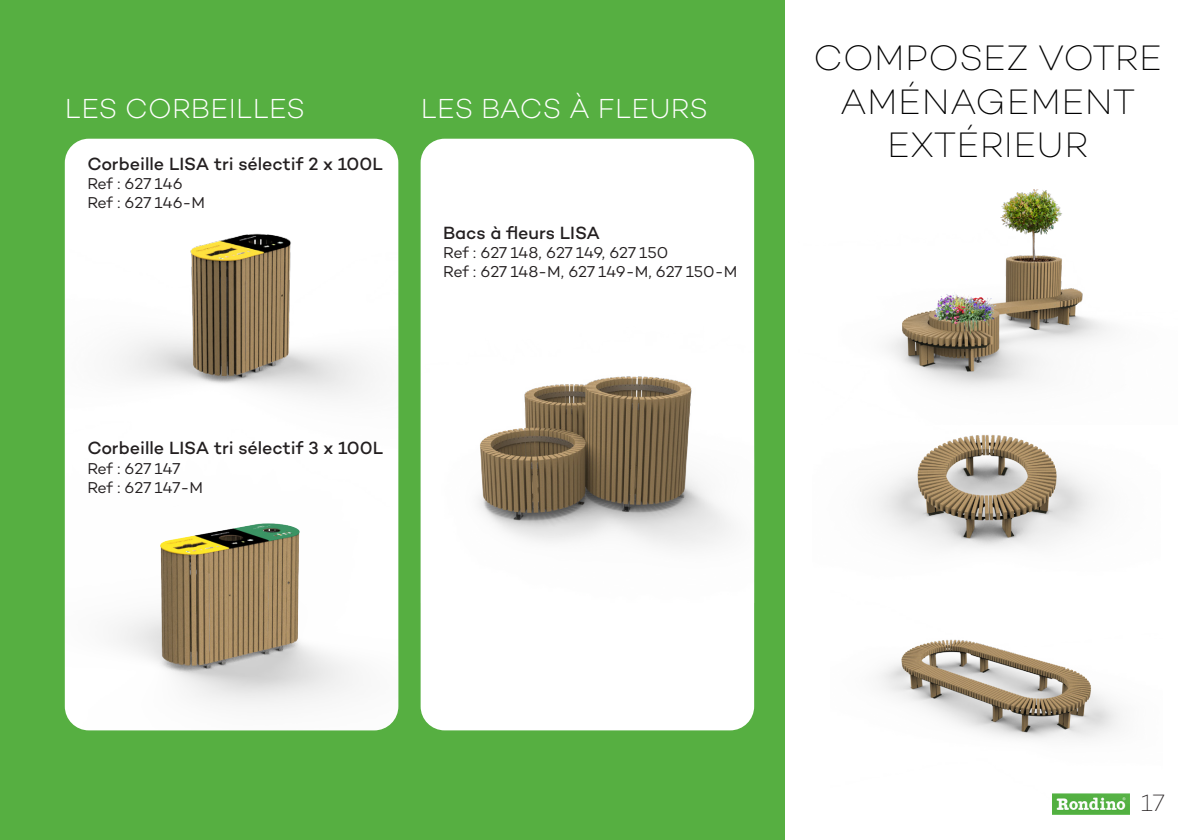
<style>
.page{position:relative;width:1191px;height:840px;background:#fff}
.page>*{position:absolute;margin:0;border:0;box-sizing:border-box;transform-origin:0 0}
.t1{font:200 36px/43.2px "Campton";letter-spacing:.01em;color:#000001;text-align:center}
.t2{font:300 28px "Campton";letter-spacing:.01em;color:#fff}
.t3{font:200 24px "Campton";color:#231f20}
.t4{font:500 18px "Campton";color:#231f20}
.t5{font:16px "Campton";letter-spacing:-.005em;color:#231f20}
</style>
<div class="page">
<img style="left:1052px;top:803px;width:77px;height:12px">
<div style="left:0;top:0;width:784px;height:839px;background:#56af41"></div>
<div style="left:65px;top:139px;width:333px;height:591px;background:#fff;border-radius:24px"></div>
<div style="left:420px;top:139px;width:334px;height:591px;background:#fff;border-radius:24px"></div>
<img style="left:879px;top:639px;width:251px;height:164px">
<img style="left:65px;top:158px;width:333px;height:239px">
<img style="left:65px;top:523px;width:333px;height:207px">
<img style="left:420px;top:295px;width:311px;height:306px">
<img style="left:876px;top:435px;width:222px;height:113px">
<img style="left:888px;top:189px;width:219px;height:199px">
<p class="t2" style="left:65px;top:91px;width:241px">LES CORBEILLES</p>
<p class="t2" style="left:421px;top:91px;width:289px">LES BACS À FLEURS</p>
<p class="t4" style="left:87px;top:152px;width:297px">Corbeille LISA tri sélectif 2 x 100L</p>
<p class="t5" style="left:87px;top:173px;width:97px">Ref : 627 146</p>
<p class="t5" style="left:87px;top:193px;width:119px">Ref : 627 146-M</p>
<p class="t4" style="left:443px;top:221px;width:158px">Bacs à fleurs LISA</p>
<p class="t5" style="left:443px;top:242px;width:227px">Ref : 627 148, 627 149, 627 150</p>
<p class="t5" style="left:443px;top:261px;width:296px">Ref : 627 148-M, 627 149-M, 627 150-M</p>
<p class="t4" style="left:87px;top:436px;width:297px">Corbeille LISA tri sélectif 3 x 100L</p>
<p class="t5" style="left:87px;top:458px;width:95px">Ref : 627 147</p>
<p class="t5" style="left:87px;top:477px;width:117px">Ref : 627 147-M</p>
<p class="t1" style="left:813px;top:36px;width:350px">COMPOSEZ VOTRE<br>AMÉNAGEMENT</p>
<p class="t1" style="left:887px;top:122px;width:203px">EXTÉRIEUR</p>
<h3 class="t3" style="left:1140px;top:788px;width:25px">17</h3>
</div>
